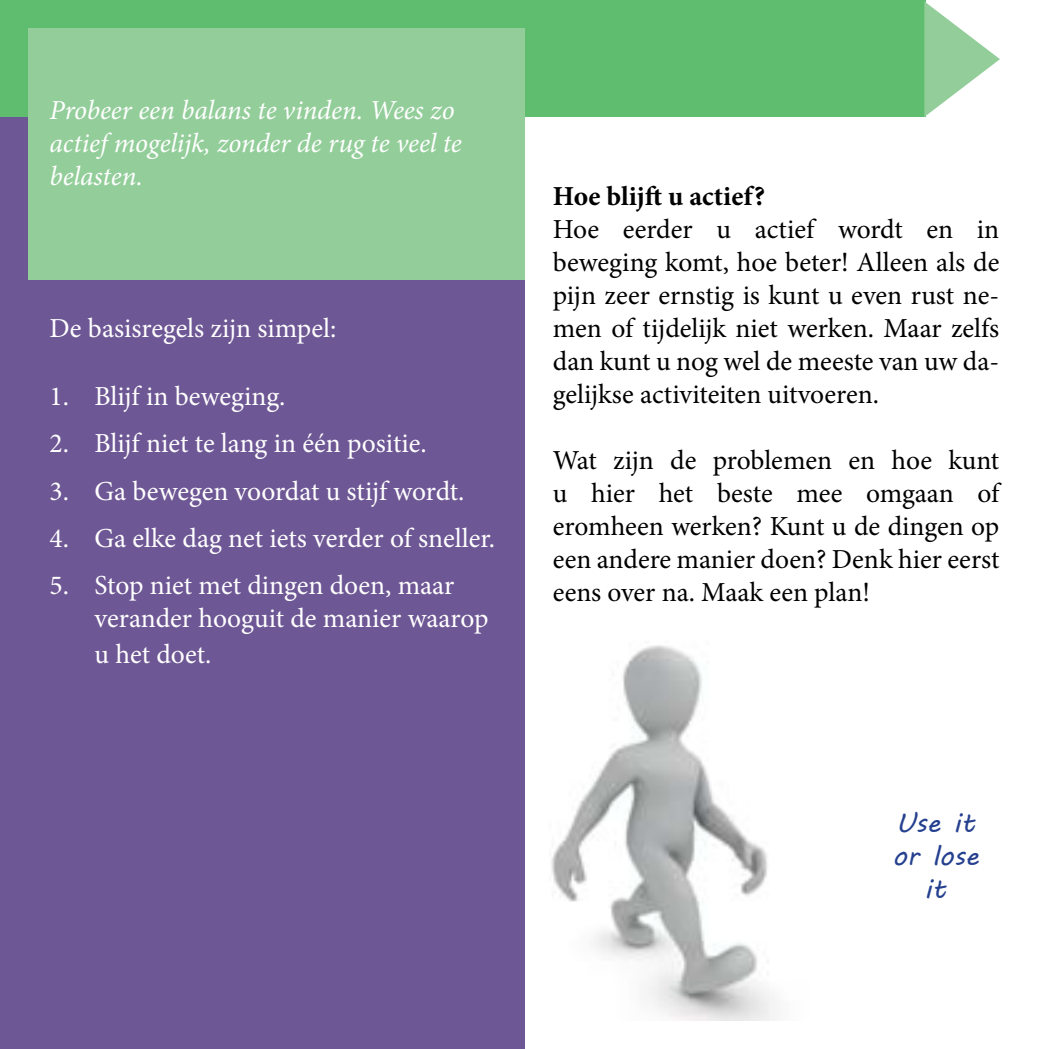
<style>
.page{position:relative;width:1049px;height:1049px;background:#fff}
.page>*{position:absolute;margin:0;border:0;box-sizing:border-box;transform-origin:0 0}
.t1{font:27.5px/33px "Minion Pro";color:#000;text-align:justify}
.t2{font:27.5px/33px "Minion Pro";color:#fff}
.t3{font:italic 27.5px/33px "Minion Pro";letter-spacing:-.005em;color:#fff}
.t4{font:700 27.5px "Minion Pro";color:#000}
.t5{font:27.5px/33px "MV Boli";color:#25408f;text-align:center}
</style>
<div class="page">
<img style="left:524px;top:622px;width:251px;height:398px">
<div style="left:0;top:0;width:524px;height:1049px;background:#6e5795"></div>
<div style="left:0;top:0;width:925px;height:117px;background:#5fbd70"></div>
<svg style="left:924px;top:1px;width:76px;height:116px"></svg>
<div style="left:28px;top:28px;width:496px;height:252px;background:#93ce9a"></div>
<p class="t3" style="left:50px;top:94px;width:414px">Probeer een balans te vinden. Wees zo actief mogelijk, zonder de rug te veel te belasten.</p>
<p class="t2" style="left:50px;top:312px;width:288px">De basisregels zijn simpel:</p>
<p class="t2" style="left:50px;top:380px;width:237px">1. Blijf in beweging.</p>
<p class="t2" style="left:50px;top:427px;width:379px">2. Blijf niet te lang in één positie.</p>
<p class="t2" style="left:50px;top:474px;width:416px">3. Ga bewegen voordat u stijf wordt.</p>
<p class="t2" style="left:50px;top:521px;width:447px">4. Ga elke dag net iets verder of sneller.</p>
<p class="t2" style="left:95px;top:569px;width:395px;text-indent:-45px">5. Stop niet met dingen doen, maar verander hooguit de manier waarop</p>
<p class="t2" style="left:95px;top:638px;width:118px">u het doet.</p>
<p class="t4" style="left:553px;top:177px;width:214px">Hoe blijft u actief?</p>
<p class="t1" style="left:553px;top:213px;width:448px">Hoe eerder u actief wordt en in beweging komt, hoe beter! Alleen als de pijn zeer ernstig is kunt u even rust ne&shy;men of tijdelijk niet werken. Maar zelfs dan kunt u nog wel de meeste van uw da&shy;gelijkse activiteiten uitvoeren.</p>
<p class="t1" style="left:553px;top:444px;width:448px">Wat zijn de problemen en hoe kunt u hier het beste mee omgaan of eromheen werken? Kunt u de dingen op een andere manier doen? Denk hier eerst eens over na. Maak een plan!</p>
<p class="t5" style="left:892px;top:805px;width:88px">Use it or lose it</p>
</div>
